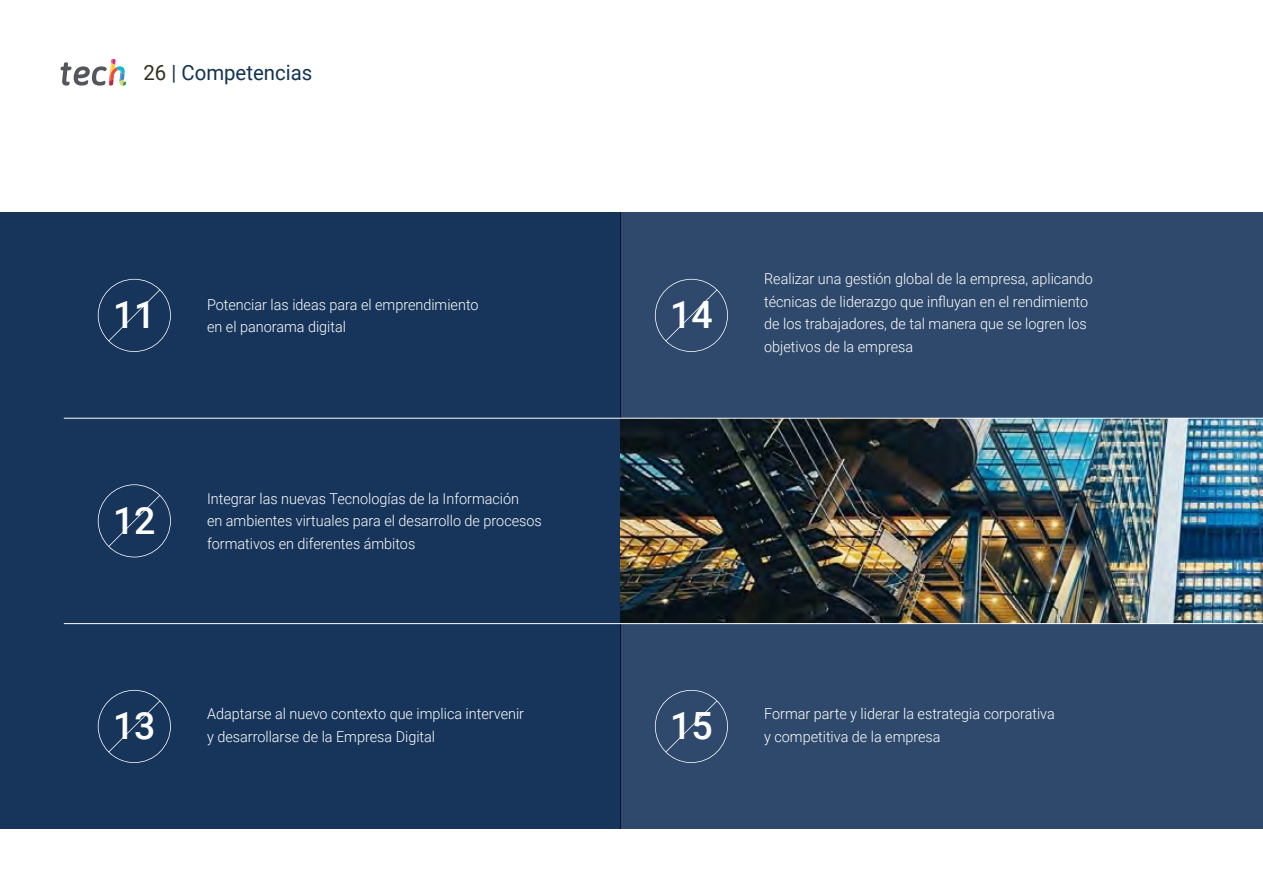
<style>
.page{position:relative;width:1263px;height:893px;background:#fff}
.page>*{position:absolute;margin:0;border:0;box-sizing:border-box;transform-origin:0 0}
.t1{font:500 37.5px "Roboto";color:#fff}
.t2{font:21px "Roboto";color:#123352}
.t3{font:300 15px/22.5px "Roboto";color:#fff;scale:.96 1}
.s1{color:#312e20}
</style>
<div class="page">
<div style="left:0;top:213px;width:621px;height:616px;background:#17355b"></div>
<div style="left:621px;top:213px;width:642px;height:616px;background:#2e496b"></div>
<svg style="left:98px;top:279px;width:73px;height:73px"></svg>
<svg style="left:98px;top:484px;width:73px;height:73px"></svg>
<svg style="left:98px;top:690px;width:73px;height:73px"></svg>
<svg style="left:655px;top:279px;width:73px;height:73px"></svg>
<svg style="left:655px;top:690px;width:73px;height:73px"></svg>
<img style="left:621px;top:419px;width:642px;height:204px">
<hr style="left:64px;top:418px;width:1199px;height:1px;background:#fff">
<hr style="left:64px;top:623px;width:1199px;height:1px;background:#fff">
<svg style="left:61px;top:59px;width:65px;height:27px"></svg>
<h2 class="t2" style="left:144px;top:57px;width:170px"><span class="s1">26</span> | Competencias</h2>
<h1 class="t1" style="left:113px;top:288px;width:44px">11</h1>
<p class="t3" style="left:207px;top:293px;width:284px">Potenciar las ideas para el emprendimiento en el panorama digital</p>
<h1 class="t1" style="left:113px;top:494px;width:44px">12</h1>
<p class="t3" style="left:207px;top:487px;width:350px">Integrar las nuevas Tecnologías de la Información<br>en ambientes virtuales para el desarrollo de procesos formativos en diferentes ámbitos</p>
<h1 class="t1" style="left:113px;top:699px;width:44px">13</h1>
<p class="t3" style="left:207px;top:702px;width:332px">Adaptarse al nuevo contexto que implica intervenir y desarrollarse de la Empresa Digital</p>
<h1 class="t1" style="left:670px;top:288px;width:44px">14</h1>
<p class="t3" style="left:764px;top:267px;width:344px">Realizar una gestión global de la empresa, aplicando técnicas de liderazgo que influyan en el rendimiento de los trabajadores, de tal manera que se logren los objetivos de la empresa</p>
<h1 class="t1" style="left:670px;top:699px;width:44px">15</h1>
<p class="t3" style="left:764px;top:702px;width:304px">Formar parte y liderar la estrategia corporativa y competitiva de la empresa</p>
</div>
